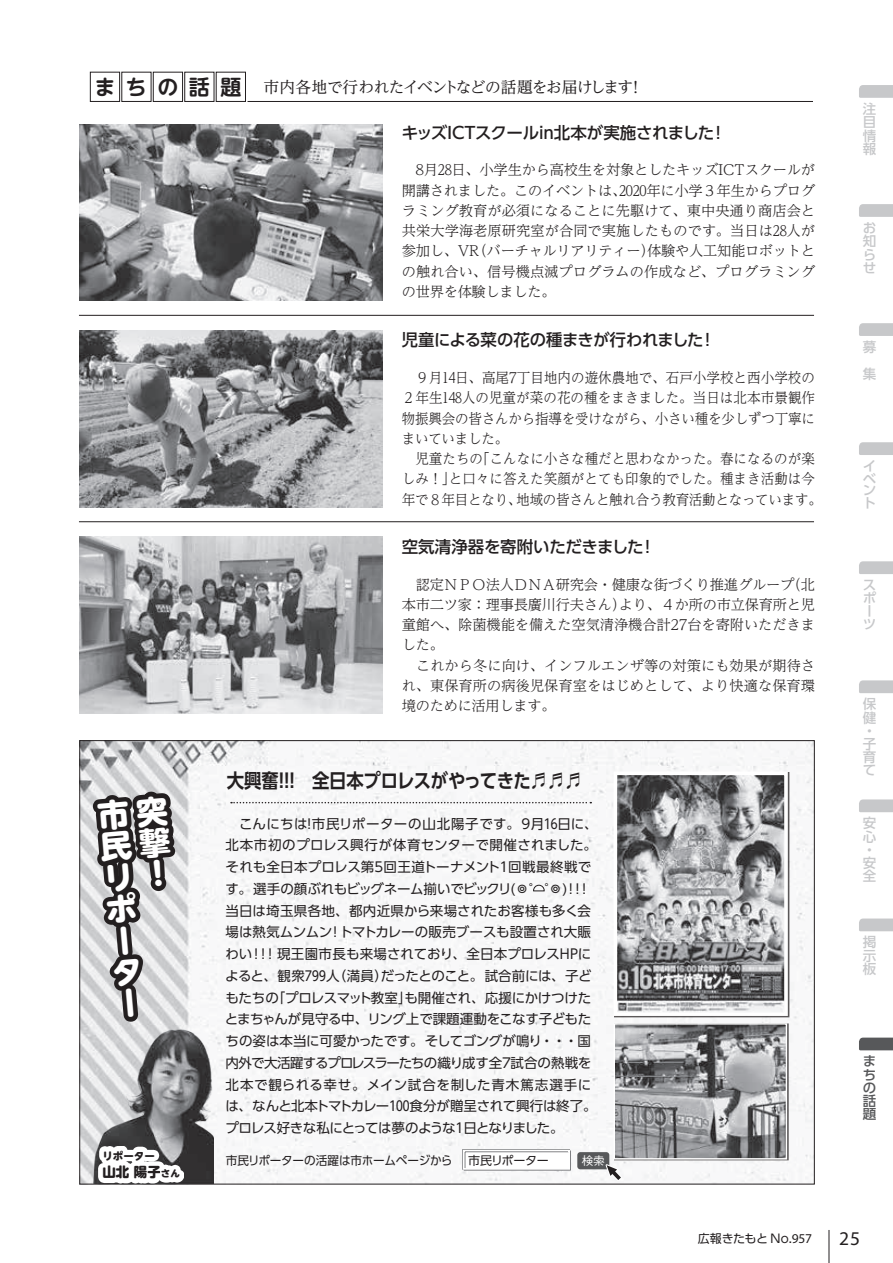
<style>
.page{position:relative;width:893px;height:1263px;background:#fff}
.page>*{position:absolute;margin:0;border:0;box-sizing:border-box;transform-origin:0 0}
.t1{font:800 31.5px/31.5px "UD Shin M Go Pro";color:#fff;text-align:justify}
.t2{font:700 19.5px "UD Shin Go Pro De";letter-spacing:-.015em;color:#231f20;scale:.89 1}
.t3{font:19.5px "Myriad Pro";color:#231f20}
.t4{font:500 16.5px "UD Shin Go Pro";letter-spacing:-.025em;color:#231f20}
.t5{font:500 16.5px "UD Shin Go Pro";letter-spacing:-.07em;color:#231f20}
.t6{font:15.75px "UD Reimin Pro";letter-spacing:-.04em;color:#231f20}
.t7{font:300 14.25px/20.2px "UD Reimin Pro";letter-spacing:-.005em;color:#231f20;text-align:justify}
.t8{font:300 14.25px/20.2px "UD Reimin Pro";letter-spacing:-.005em;color:#231f20;scale:.95 1}
.t9{font:13.5px/21.8px "UD Shin Go Pro";letter-spacing:-.01em;color:#231f20}
.t10{font:500 13.5px/13.2px "UD Shin Go Pro";color:#c7c8ca}
.t11{font:800 13.5px "UD Shin M Go Pro";color:#231f20}
.t12{font:500 13.5px/13.2px "UD Shin Go Pro";color:#57585a;text-align:justify}
.t13{font:12px "UD Shin Go Pro";letter-spacing:-.02em;color:#231f20}
.t14{font:500 11.7px "Gothic BBB Pro";color:#fff}
.t15{font:800 10.5px "UD Shin M Go Pro";color:#231f20}
.s1{font-family:"UD Shin M Go Pro De";font-weight:700;font-size:21px}
.s2{font-size:9.45px}
.s3{font-family:"UD Shin Go NT Pr 6 N"}
.s4{font-family:"Myriad Pro";font-size:13.5px}
</style>
<div class="page">
<img style="left:209px;top:742px;width:604px;height:440px">
<svg style="left:79px;top:740px;width:130px;height:268px"></svg>
<div style="left:614px;top:1023px;width:174px;height:138px;background:#b8b7b7"></div>
<img style="left:616px;top:1025px;width:169px;height:132px">
<div style="left:614px;top:1023px;width:173px;height:136px;border:1px solid #fff"></div>
<svg style="left:533px;top:884px;width:12px;height:8px"></svg>
<svg style="left:231px;top:802px;width:360px;height:1px"></svg>
<img style="left:619px;top:776px;width:164px;height:235px">
<div style="left:614px;top:771px;width:174px;height:245px;border:4px solid #fff"></div>
<img style="left:79px;top:1008px;width:135px;height:176px">
<svg style="left:98px;top:1146px;width:86px;height:37px"></svg>
<svg style="left:100px;top:1147px;width:82px;height:38px"></svg>
<svg style="left:461px;top:1148px;width:111px;height:23px"></svg>
<div style="left:463px;top:1150px;width:107px;height:20px;border:2px solid #fff"></div>
<div style="left:577px;top:1152px;width:32px;height:17px;background:#57585a;border-radius:3px"></div>
<svg style="left:603px;top:1161px;width:21px;height:22px"></svg>
<hr style="left:79px;top:315px;width:735px;height:1px;background:#231f20">
<hr style="left:79px;top:521px;width:735px;height:1px;background:#231f20">
<img style="left:79px;top:330px;width:303px;height:177px">
<img style="left:79px;top:124px;width:303px;height:177px">
<img style="left:79px;top:537px;width:303px;height:177px">
<div style="left:90px;top:72px;width:30px;height:30px;border:1px solid #231f20"></div>
<div style="left:153px;top:72px;width:30px;height:30px;border:1px solid #231f20"></div>
<div style="left:184px;top:72px;width:30px;height:30px;border:1px solid #231f20"></div>
<div style="left:216px;top:72px;width:30px;height:30px;border:1px solid #231f20"></div>
<hr style="left:247px;top:101px;width:566px;height:1px;background:#231f20">
<svg style="left:859px;top:85px;width:34px;height:13px"></svg>
<svg style="left:859px;top:204px;width:34px;height:13px"></svg>
<svg style="left:859px;top:323px;width:34px;height:13px"></svg>
<svg style="left:859px;top:442px;width:34px;height:13px"></svg>
<svg style="left:859px;top:561px;width:34px;height:13px"></svg>
<svg style="left:859px;top:680px;width:34px;height:13px"></svg>
<svg style="left:859px;top:799px;width:34px;height:13px"></svg>
<svg style="left:859px;top:1037px;width:34px;height:13px"></svg>
<svg style="left:859px;top:918px;width:34px;height:13px"></svg>
<hr style="left:829px;top:1230px;width:1px;height:33px;background:#231f20">
<svg style="left:88px;top:607px;width:90px;height:437px"></svg>
<p class="t6" style="left:94px;top:74px;width:551px"><span class="s1">まちの話題</span> 市内各地で行われたイベントなどの話題をお届けします！</p>
<p class="t5" style="left:402px;top:119px;width:322px">キッズICTスクールin北本が実施されました！</p>
<p class="t7" style="left:402px;top:159px;width:415px;text-indent:14px">8月28日、小学生から高校生を対象としたキッズICTスクールが開講されました。このイベントは、2０2０年に小学３年生からプログラミング教育が必須になることに先駆けて、東中央通り商店会と共栄大学海老原研究室が合同で実施したものです。当日は28人が参加し、VR（バーチャルリアリティー）体験や人工知能ロボットとの触れ合い、信号機点滅プログラムの作成など、プログラミングの世界を体験しました。</p>
<p class="t4" style="left:402px;top:327px;width:311px">児童による菜の花の種まきが行われました！</p>
<p class="t8" style="left:402px;top:367px;width:444px">　９月１４日、高尾7丁目地内の遊休農地で、石戸小学校と西小学校の２年生１４8人の児童が菜の花の種をまきました。当日は北本市景観作物振興会の皆さんから指導を受けながら、小さい種を少しずつ丁寧にまいていました。<br>　児童たちの「こんなに小さな種だと思わなかった。春になるのが楽しみ！」と口々に答えた笑顔がとても印象的でした。種まき活動は今年で８年目となり、地域の皆さんと触れ合う教育活動となっています。</p>
<h1 class="t1" style="left:96px;top:799px;width:17px;rotate:-5deg">市民リポーター</h1>
<p class="t15" style="left:102px;top:1147px;width:54px">リポーター</p>
<p class="t11" style="left:102px;top:1161px;width:79px">山北 陽子<span class="s2">さん</span></p>
<p class="t4" style="left:402px;top:533px;width:251px">空気清浄器を寄附いただきました！</p>
<p class="t7" style="left:402px;top:573px;width:415px;text-align:left">　認定ＮＰＯ法人ＤＮＡ研究会・健康な街づくり推進グループ（北本市二ツ家：理事長廣川行夫さん）より、４か所の市立保育所と児童館へ、除菌機能を備えた空気清浄機合計27台を寄附いただきました。<br>　これから冬に向け、インフルエンザ等の対策にも効果が期待され、東保育所の病後児保育室をはじめとして、より快適な保育環境のために活用します。</p>
<h2 class="t2" style="left:227px;top:764px;width:402px">大興奮!!!　全日本プロレスがやってきた♬♬♬</h2>
<p class="t9" style="left:225px;top:812px;width:374px">　こんにちは！市民リポーターの山北陽子です。９月１６日に、北本市初のプロレス興行が体育センターで開催されました。それも全日本プロレス第５回王道トーナメント1回戦最終戦です。選手の顔ぶれもビッグネーム揃いでビックリ<span class="s3">(◎° °◎</span>)!!!当日は埼玉県各地、都内近県から来場されたお客様も多く会場は熱気ムンムン!トマトカレーの販売ブースも設置され大賑わい!!! 現王園市長も来場されており、全日本プロレスHPによると、観衆799人（満員）だったとのこと。試合前には、子どもたちの「プロレスマット教室」も開催され、応援にかけつけたとまちゃんが見守る中、リング上で課題運動をこなす子どもたちの姿は本当に可愛かったです。そしてゴングが鳴り・・・国内外で大活躍するプロレスラーたちの織り成す全７試合の熱戦を北本で観られる幸せ。メイン試合を制した青木篤志選手には、なんと北本トマトカレー１００食分が贈呈されて興行は終了。プロレス好きな私にとっては夢のような１日となりました。</p>
<p class="t13" style="left:226px;top:1150px;width:228px">市民リポーターの活躍は市ホームページから</p>
<p class="t13" style="left:468px;top:1150px;width:82px">市民リポーター</p>
<p class="t14" style="left:582px;top:1151px;width:25px">検索</p>
<p class="t10" style="left:863px;top:102px;width:15px;text-align:justify">注目情報</p>
<p class="t10" style="left:863px;top:221px;width:14px;text-align:justify">お知らせ</p>
<p class="t10" style="left:863px;top:333px;width:15px;line-height:27px">募集</p>
<p class="t10" style="left:863px;top:459px;width:15px">イベ</p>
<p class="t10" style="left:863px;top:483px;width:14px">ント</p>
<p class="t10" style="left:863px;top:578px;width:15px">スポーツ</p>
<p class="t10" style="left:863px;top:697px;width:15px">保健・子育て</p>
<p class="t10" style="left:863px;top:816px;width:15px">安心・安全</p>
<p class="t10" style="left:863px;top:935px;width:15px;text-align:justify">掲示板</p>
<p class="t12" style="left:863px;top:1054px;width:15px">まちの話題</p>
<p class="t13" style="left:698px;top:1228px;width:116px">広報きたもと No.<span class="s4">957</span></p>
<h2 class="t3" style="left:839px;top:1226px;width:22px">25</h2>
</div>
